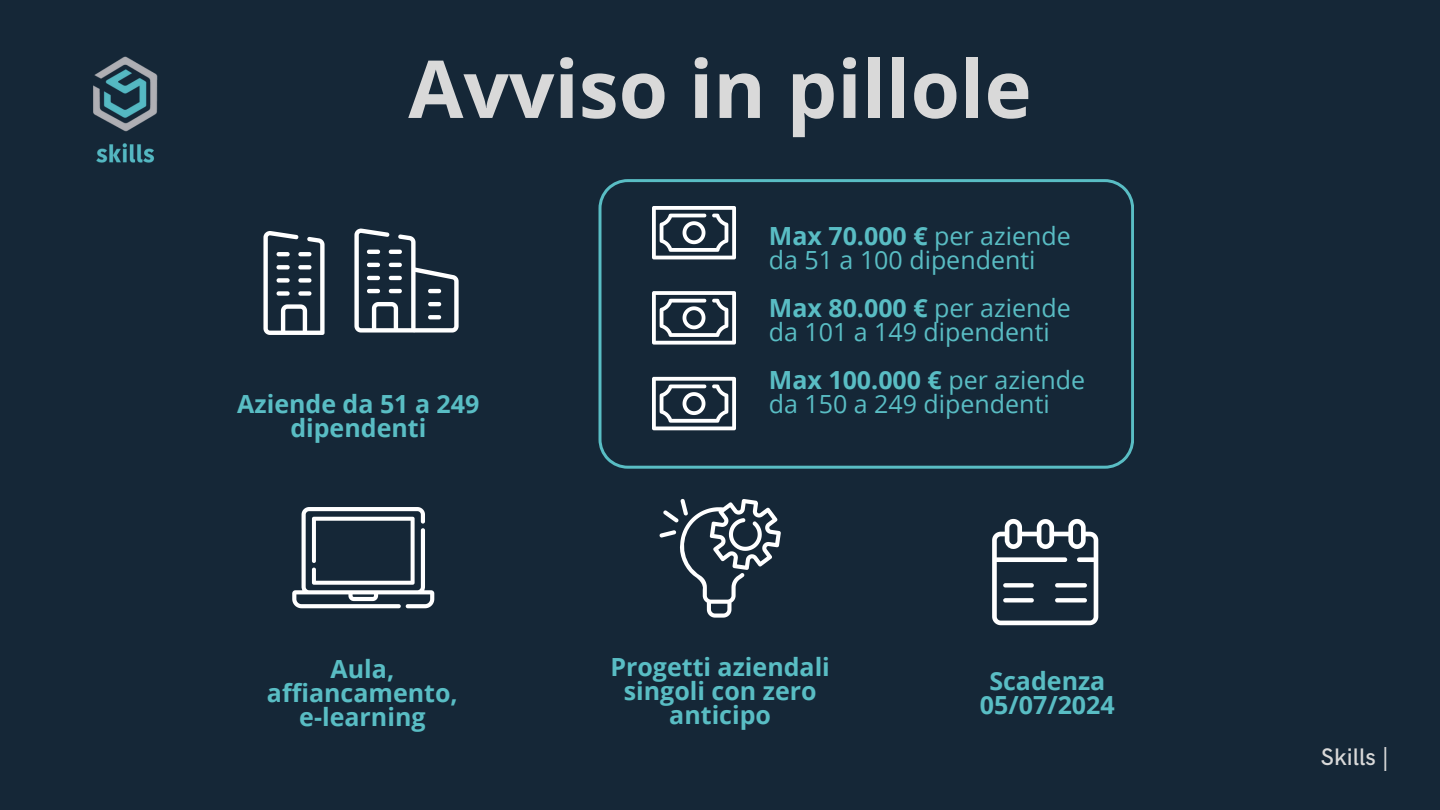
<style>
.page{position:relative;width:1440px;height:810px;background:#152737}
.page>*{position:absolute;margin:0;border:0;box-sizing:border-box;transform-origin:0 0}
.t1{font:700 80px "Open Sans";color:#d9d9d9}
.t2{font:700 25px/24px "Open Sans";color:#59bdc4;text-align:center}
.t3{font:25px/24px "Open Sans";color:#59bdc4}
.t4{font:500 24px "HK Grotesk";color:#d9d9d9}
.s1{font-weight:400}
.s2{font-weight:700}
</style>
<div class="page">
<img style="left:93px;top:56px;width:65px;height:107px">
<svg style="left:354px;top:228px;width:105px;height:105px"></svg>
<svg style="left:263px;top:231px;width:62px;height:104px"></svg>
<svg style="left:292px;top:507px;width:142px;height:101px"></svg>
<svg style="left:660px;top:499px;width:121px;height:119px"></svg>
<svg style="left:992px;top:519px;width:106px;height:106px"></svg>
<svg style="left:599px;top:179px;width:535px;height:290px"></svg>
<p class="t1" style="left:408px;top:33px;width:625px">Avviso in pillole</p>
<p class="t2" style="left:237px;top:392px;width:244px">Aziende da 51 a 249 dipendenti</p>
<p class="t2" style="left:267px;top:656px;width:192px">Aula, affiancamento, e-learning</p>
<p class="t2" style="left:769px;top:224px;width:304px">Max 70.000 € <span class="s1">per aziende</span></p>
<p class="t3" style="left:769px;top:248px;width:268px">da 51 a 100 dipendenti</p>
<p class="t2" style="left:769px;top:296px;width:304px">Max 80.000 € <span class="s1">per aziende</span></p>
<p class="t3" style="left:769px;top:320px;width:282px">da 101 a 149 dipendenti</p>
<p class="t3" style="left:769px;top:368px;width:318px"><span class="s2">Max 100.000 €</span> per aziende da 150 a 249 dipendenti</p>
<p class="t2" style="left:610px;top:654px;width:221px">Progetti aziendali singoli con zero anticipo</p>
<p class="t2" style="left:980px;top:669px;width:136px">Scadenza<br>05/07/2024</p>
<p class="t4" style="left:1321px;top:743px;width:70px">Skills |</p>
</div>
